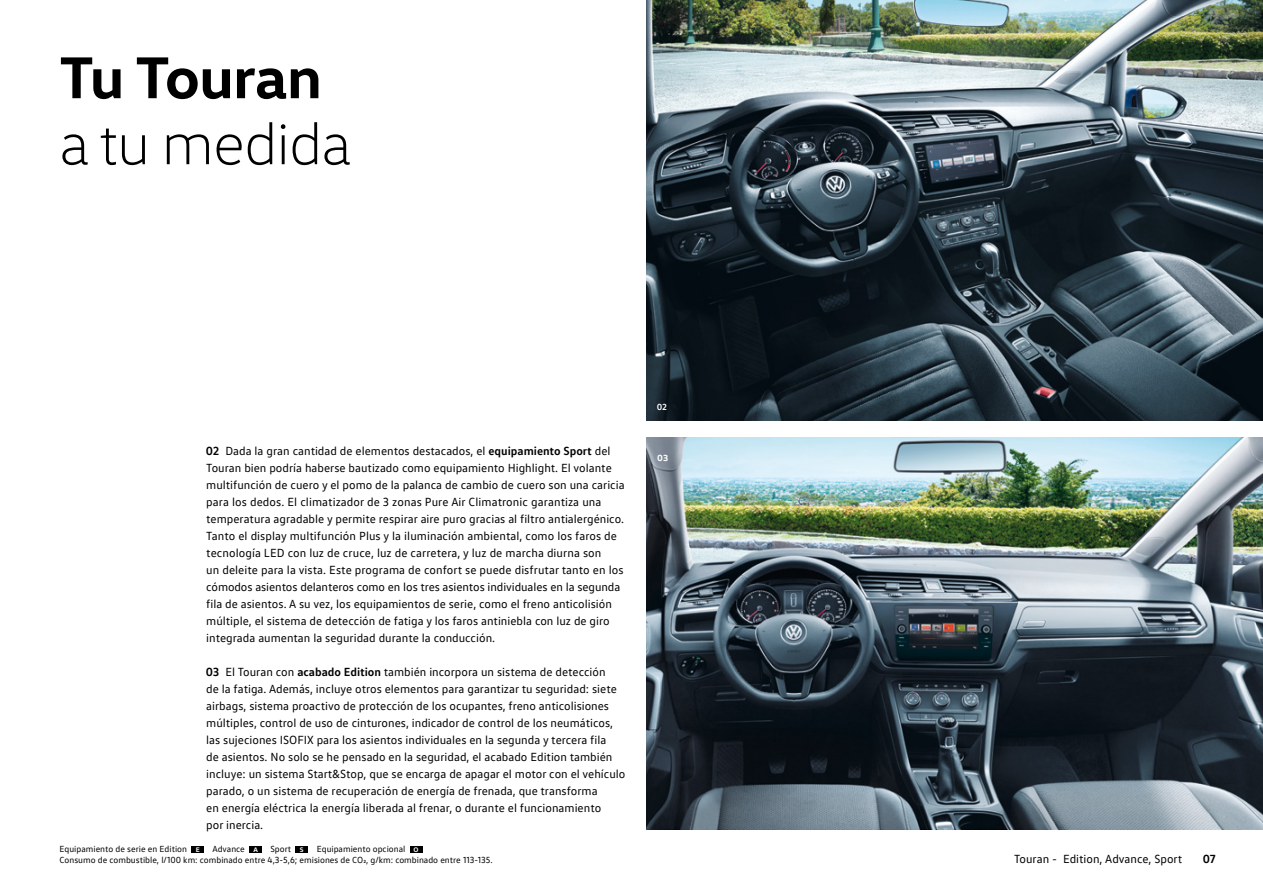
<style>
.page{position:relative;width:1263px;height:893px;background:#fff}
.page>*{position:absolute;margin:0;border:0;box-sizing:border-box;transform-origin:0 0}
.t1{font:300 60px "VW Head";letter-spacing:-.01em;color:#000}
.t2{font:700 60px "VW Head";letter-spacing:-.01em;color:#000}
.t3{font:12px/17px "VW Text";color:#000}
.t4{font:700 12px "VW Text";color:#000}
.t5{font:9px/10.8px "VW Text";color:#000}
.t6{font:700 9px "VW Text";color:#fff}
.t7{font:700 9px "VW Head";color:#fff}
.s1{font-weight:700}
.s2{font-family:"VW Head";font-weight:700;font-size:6.75px;color:#fff}
</style>
<div class="page">
<img style="left:647px;top:0;width:616px;height:421px">
<img style="left:646px;top:438px;width:617px;height:391px">
<div style="left:191px;top:846px;width:13px;height:6px;background:#000"></div>
<div style="left:249px;top:846px;width:13px;height:6px;background:#000"></div>
<div style="left:295px;top:846px;width:13px;height:6px;background:#000"></div>
<div style="left:410px;top:846px;width:12px;height:6px;background:#000"></div>
<h1 class="t2" style="left:60px;top:38px;width:264px">Tu Touran</h1>
<h1 class="t1" style="left:60px;top:108px;width:293px">a tu medida</h1>
<p class="t3" style="left:206px;top:442px;width:420px"><span class="s1">02</span> Dada la gran cantidad de elementos destacados, el <span class="s1">equipamiento Sport</span> del Touran bien podría haberse bautizado como equipamiento Highlight. El volante multifunción de cuero y el pomo de la palanca de cambio de cuero son una caricia para los dedos. El climatizador de 3 zonas Pure Air Climatronic garantiza una temperatura agradable y permite respirar aire puro gracias al filtro antialergénico.<br>Tanto el display multifunción Plus y la iluminación ambiental, como los faros de tecnología LED con luz de cruce, luz de carretera, y luz de marcha diurna son<br>un deleite para la vista. Este programa de confort se puede disfrutar tanto en los cómodos asientos delanteros como en los tres asientos individuales en la segunda fila de asientos. A su vez, los equipamientos de serie, como el freno anticolisión múltiple, el sistema de detección de fatiga y los faros antiniebla con luz de giro integrada aumentan la seguridad durante la conducción.</p>
<p class="t3" style="left:206px;top:663px;width:421px"><span class="s1">03</span> El Touran con <span class="s1">acabado Edition</span> también incorpora un sistema de detección<br>de la fatiga. Además, incluye otros elementos para garantizar tu seguridad: siete airbags, sistema proactivo de protección de los ocupantes, freno anticolisiones múltiples, control de uso de cinturones, indicador de control de los neumáticos, las sujeciones ISOFIX para los asientos individuales en la segunda y tercera fila<br>de asientos. No solo se he pensado en la seguridad, el acabado Edition también incluye: un sistema Start&amp;Stop, que se encarga de apagar el motor con el vehículo parado, o un sistema de recuperación de energía de frenada, que transforma<br>en energía eléctrica la energía liberada al frenar, o durante el funcionamiento<br>por inercia.</p>
<p class="t5" style="left:60px;top:844px;width:435px;text-indent:257px">Equipamiento opcional <span class="s2">O<br></span>Consumo de combustible, l/100 km: combinado entre 4,3-5,6; emisiones de CO2, g/km: combinado entre 113-135.</p>
<p class="t5" style="left:60px;top:844px;width:142px">Equipamiento de serie en Edition <span class="s2">E</span></p>
<p class="t5" style="left:212px;top:844px;width:47px">Advance <span class="s2">A</span></p>
<p class="t5" style="left:270px;top:844px;width:35px">Sport <span class="s2">S</span></p>
<p class="t6" style="left:657px;top:401px;width:11px">02</p>
<p class="t7" style="left:657px;top:452px;width:12px">03</p>
<p class="t3" style="left:1014px;top:850px;width:170px">Touran - Edition, Advance, Sport</p>
<p class="t4" style="left:1203px;top:851px;width:15px">07</p>
</div>
